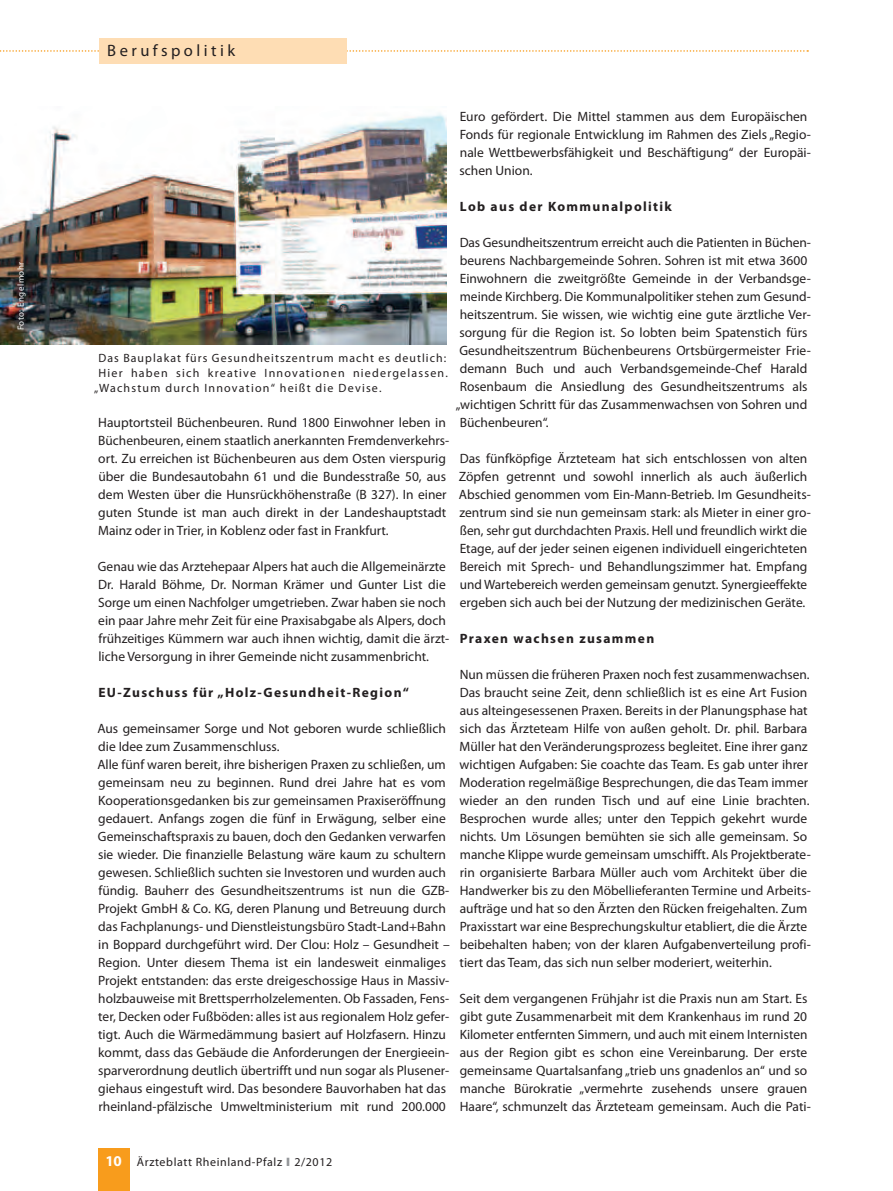
<style>
.page{position:relative;width:893px;height:1191px;background:#fff}
.page>*{position:absolute;margin:0;border:0;box-sizing:border-box;transform-origin:0 0}
.t1{font:16.5px "Myriad Pro";letter-spacing:.21em;color:#231f20}
.t2{font:700 15px "Myriad Pro";color:#fff}
.Fließtext_Block{font:13.5px/18px "Myriad Pro";color:#231f20}
.Zwischenüberschrift{font:700 13.5px "Myriad Pro";letter-spacing:.1em;color:#231f20}
.Bildunterschrift{font:12px "Myriad Pro";letter-spacing:.09em;color:#231f20}
.Bildunterschrift-2{font:12px "Myriad Pro";letter-spacing:.05em;color:#231f20}
.Bildunterschrift-3{font:9px "Myriad Pro";letter-spacing:.05em;color:#fff}
.s1{color:#939598}
</style>
<div class="page">
<svg style="left:0;top:50px;width:808px;height:2px"></svg>
<div style="left:99px;top:38px;width:248px;height:26px;background:#feddb4"></div>
<div style="left:98px;top:1148px;width:32px;height:43px;background:#f89c1c"></div>
<img style="left:0;top:113px;width:446px;height:231px">
<p class="Bildunterschrift-3" style="left:15px;top:330px;width:70px;rotate:-90deg">Foto: Engelmohr</p>
<p class="t1" style="left:107px;top:40px;width:129px">Berufspolitik</p>
<p class="Fließtext_Block" style="left:460px;top:107px;width:353px">Euro gefördert. Die Mittel stammen aus dem Europäischen Fonds für regionale Entwicklung im Rahmen des Ziels „Regio&shy;nale Wettbewerbsfähigkeit und Beschäftigung“ der Europäi&shy;schen Union.</p>
<p class="Zwischenüberschrift" style="left:460px;top:198px;width:214px">Lob aus der Kommunalpolitik</p>
<p class="Fließtext_Block" style="left:460px;top:233px;width:352px">Das Gesundheitszentrum erreicht auch die Patienten in Büchen-</p>
<p class="Fließtext_Block" style="left:460px;top:251px;width:349px">beurens Nachbargemeinde Sohren. Sohren ist mit etwa 3600</p>
<p class="Fließtext_Block" style="left:460px;top:269px;width:353px">Einwohnern die zweitgrößte Gemeinde in der Verbandsge-</p>
<p class="Fließtext_Block" style="left:460px;top:287px;width:352px">meinde Kirchberg. Die Kommunalpolitiker stehen zum Gesund-</p>
<p class="Fließtext_Block" style="left:460px;top:305px;width:353px">heitszentrum. Sie wissen, wie wichtig eine gute ärztliche Ver-</p>
<p class="Fließtext_Block" style="left:460px;top:323px;width:349px">sorgung für die Region ist. So lobten beim Spatenstich fürs</p>
<p class="Fließtext_Block" style="left:459px;top:341px;width:353px">Gesundheitszentrum Büchenbeurens Ortsbürgermeister Frie-</p>
<p class="Fließtext_Block" style="left:460px;top:359px;width:349px">demann Buch und auch Verbandsgemeinde-Chef Harald</p>
<p class="Fließtext_Block" style="left:460px;top:377px;width:349px">Rosenbaum die Ansiedlung des Gesundheitszentrums als</p>
<p class="Fließtext_Block" style="left:456px;top:395px;width:353px">„wichtigen Schritt für das Zusammenwachsen von Sohren und</p>
<p class="Fließtext_Block" style="left:460px;top:413px;width:90px">Büchenbeuren“.</p>
<p class="Fließtext_Block" style="left:459px;top:449px;width:354px">Das fünfköpfige Ärzteteam hat sich entschlossen von alten Zöpfen getrennt und sowohl innerlich als auch äußerlich Abschied genommen vom Ein-Mann-Betrieb. Im Gesundheits&shy;zentrum sind sie nun gemeinsam stark: als Mieter in einer gro&shy;ßen, sehr gut durchdachten Praxis. Hell und freundlich wirkt die Etage, auf der jeder seinen eigenen individuell eingerichteten Bereich mit Sprech- und Behandlungszimmer hat. Empfang und Wartebereich werden gemeinsam genutzt. Synergieeffekte ergeben sich auch bei der Nutzung der medizinischen Geräte.</p>
<p class="Zwischenüberschrift" style="left:460px;top:630px;width:196px">Praxen wachsen zusammen</p>
<p class="Fließtext_Block" style="left:459px;top:665px;width:353px">Nun müssen die früheren Praxen noch fest zusammenwachsen.<br>Das braucht seine Zeit, denn schließlich ist es eine Art Fusion aus alteingesessenen Praxen. Bereits in der Planungsphase hat sich das Ärzteteam Hilfe von außen geholt. Dr. phil. Barbara Müller hat den Veränderungsprozess begleitet. Eine ihrer ganz wichtigen Aufgaben: Sie coachte das Team. Es gab unter ihrer Moderation regelmäßige Besprechungen, die das Team immer wieder an den runden Tisch und auf eine Linie brachten.<br>Besprochen wurde alles; unter den Teppich gekehrt wurde nichts. Um Lösungen bemühten sie sich alle gemeinsam. So manche Klippe wurde gemeinsam umschifft. Als Projektberate&shy;rin organisierte Barbara Müller auch vom Architekt über die Handwerker bis zu den Möbellieferanten Termine und Arbeits&shy;aufträge und hat so den Ärzten den Rücken freigehalten. Zum Praxisstart war eine Besprechungskultur etabliert, die die Ärzte beibehalten haben; von der klaren Aufgabenverteilung profi&shy;tiert das Team, das sich nun selber moderiert, weiterhin.</p>
<p class="Fließtext_Block" style="left:459px;top:989px;width:353px">Seit dem vergangenen Frühjahr ist die Praxis nun am Start. Es gibt gute Zusammenarbeit mit dem Krankenhaus im rund 20<br>Kilometer entfernten Simmern, und auch mit einem Internisten aus der Region gibt es schon eine Vereinbarung. Der erste gemeinsame Quartalsanfang „trieb uns gnadenlos an“ und so manche Bürokratie „vermehrte zusehends unsere grauen Haare“, schmunzelt das Ärzteteam gemeinsam. Auch die Pati-</p>
<p class="Bildunterschrift" style="left:98px;top:350px;width:349px">Das Bauplakat fürs Gesundheitszentrum macht es deutlich:</p>
<p class="Bildunterschrift" style="left:98px;top:365px;width:351px">Hier haben sich kreative Innovationen niedergelassen.</p>
<p class="Bildunterschrift" style="left:94px;top:380px;width:289px">„Wachstum durch Innovation“ heißt die Devise.</p>
<p class="Fließtext_Block" style="left:98px;top:413px;width:353px">Hauptortsteil Büchenbeuren. Rund 1800 Einwohner leben in Büchenbeuren, einem staatlich anerkannten Fremdenverkehrs&shy;ort. Zu erreichen ist Büchenbeuren aus dem Osten vierspurig über die Bundesautobahn 61 und die Bundesstraße 50, aus dem Westen über die Hunsrückhöhenstraße (B 327). In einer guten Stunde ist man auch direkt in der Landeshauptstadt Mainz oder in Trier, in Koblenz oder fast in Frankfurt.</p>
<p class="Fließtext_Block" style="left:98px;top:557px;width:353px">Genau wie das Arztehepaar Alpers hat auch die Allgemeinärzte Dr. Harald Böhme, Dr. Norman Krämer und Gunter List die Sorge um einen Nachfolger umgetrieben. Zwar haben sie noch ein paar Jahre mehr Zeit für eine Praxisabgabe als Alpers, doch frühzeitiges Kümmern war auch ihnen wichtig, damit die ärzt&shy;liche Versorgung in ihrer Gemeinde nicht zusammenbricht.</p>
<p class="Zwischenüberschrift" style="left:98px;top:684px;width:312px">EU-Zuschuss für „Holz-Gesundheit-Region“</p>
<p class="Fließtext_Block" style="left:97px;top:719px;width:350px">Aus gemeinsamer Sorge und Not geboren wurde schließlich die Idee zum Zusammenschluss.</p>
<p class="Fließtext_Block" style="left:97px;top:755px;width:354px">Alle fünf waren bereit, ihre bisherigen Praxen zu schließen, um gemeinsam neu zu beginnen. Rund drei Jahre hat es vom Kooperationsgedanken bis zur gemeinsamen Praxiseröffnung gedauert. Anfangs zogen die fünf in Erwägung, selber eine Gemeinschaftspraxis zu bauen, doch den Gedanken verwarfen sie wieder. Die finanzielle Belastung wäre kaum zu schultern gewesen. Schließlich suchten sie Investoren und wurden auch fündig. Bauherr des Gesundheitszentrums ist nun die GZB-Projekt GmbH &amp; Co. KG, deren Planung und Betreuung durch das Fachplanungs- und Dienstleistungsbüro Stadt-Land+Bahn in Boppard durchgeführt wird. Der Clou: Holz – Gesundheit – Region. Unter diesem Thema ist ein landesweit einmaliges Projekt entstanden: das erste dreigeschossige Haus in Massiv&shy;holzbauweise mit Brettsperrholzelementen. Ob Fassaden, Fens&shy;ter, Decken oder Fußböden: alles ist aus regionalem Holz gefer&shy;tigt. Auch die Wärmedämmung basiert auf Holzfasern. Hinzu kommt, dass das Gebäude die Anforderungen der Energieein&shy;sparverordnung deutlich übertrifft und nun sogar als Plusener&shy;giehaus eingestuft wird. Das besondere Bauvorhaben hat das rheinland-pfälzische Umweltministerium mit rund 200.000</p>
<p class="t2" style="left:106px;top:1151px;width:18px">10</p>
<p class="Bildunterschrift-2" style="left:137px;top:1154px;width:197px">Ärzteblatt Rheinland-Pfalz <span class="s1">❙</span> 2/2012</p>
</div>
